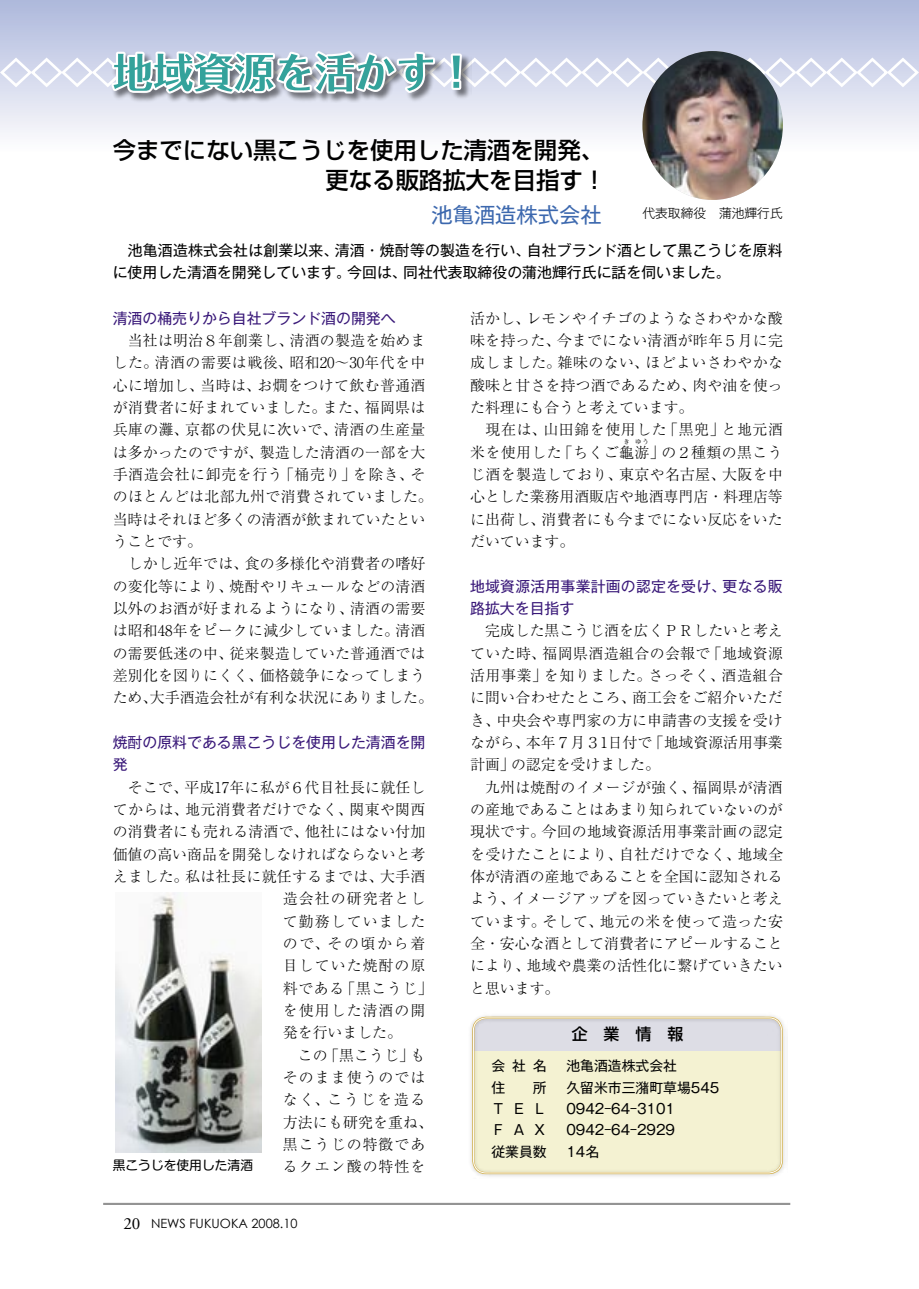
<style>
.page{position:relative;width:919px;height:1289px;background:#fff}
.page>*{position:absolute;margin:0;border:0;box-sizing:border-box;transform-origin:0 0}
.t1{font:500 23.4px/29.7px "Shin Go Pr 5";color:#000;text-align:right}
.t2{font:21.3px "Gothic MB101 Pr 5";color:#3c68ae}
.t3{font:500 15.9px "Shin Go Pr 5";color:#000}
.t4{font:300 14.85px/22.4px "Ryumin Pr 5";letter-spacing:.015em;color:#000}
.t5{font:14.85px/22.4px "Gothic MB101 Pr 5";letter-spacing:.01em;color:#000}
.t6{font:14.85px/22.4px "Gothic MB101 Pr 5";color:#381778}
.t7{font:300 14.85px "Ryumin Pr 5";letter-spacing:.07em;color:#000}
.t8{font:300 14.85px "Ryumin Pr 5";letter-spacing:.115em;color:#000}
.t9{font:300 14.85px "Ryumin Pr 5";letter-spacing:.04em;color:#000}
.t10{font:13.8px "Gothic MB101 Pr 5";color:#000}
.t11{font:12.75px "Century Gothic";color:#000}
.t12{font:300 12.75px "Gothic MB101 Pr 5";color:#000}
.t13{font:12.75px "Shin M Go Pro";color:#000}
.t14{font:300 6.45px "Ryumin Pr 5";color:#000}
.s1{font-family:"Adobe Garamond Pro";font-size:16.95px}
</style>
<div class="page">
<hr style="left:103px;top:1202px;width:687px;height:2px;background:#939393">
<svg style="left:0;top:0;width:918px;height:153px"></svg>
<svg style="left:109px;top:0;width:355px;height:153px"></svg>
<svg style="left:0;top:53px;width:918px;height:39px"></svg>
<img style="left:642px;top:51px;width:140px;height:149px;border-radius:50%">
<img style="left:115px;top:892px;width:146px;height:260px">
<div style="left:467px;top:1012px;width:320px;height:166px;background:#000;opacity:.75"></div>
<svg style="left:472px;top:1017px;width:310px;height:155px;background:#eeecd3"></svg>
<h1 class="t1" style="left:113px;top:133px;width:495px">今までにない黒こうじを使用した清酒を開発、更なる販路拡大を目指す！</h1>
<h2 class="t2" style="left:431px;top:197px;width:172px">池亀酒造株式会社</h2>
<p class="t12" style="left:642px;top:202px;width:142px">代表取締役　蒲池輝行氏</p>
<p class="t5" style="left:113px;top:237px;width:671px">　池亀酒造株式会社は創業以来、清酒・焼酎等の製造を行い、自社ブランド酒として黒こうじを原料に使用した清酒を開発しています。今回は、同社代表取締役の蒲池輝行氏に話を伺いました。</p>
<p class="t6" style="left:113px;top:305px;width:284px">清酒の桶売りから自社ブランド酒の開発へ</p>
<p class="t4" style="left:113px;top:328px;width:321px">　当社は明治８年創業し、清酒の製造を始めました。清酒の需要は戦後、昭和20～30年代を中心に増加し、当時は、お燗をつけて飲む普通酒が消費者に好まれていました。また、福岡県は兵庫の灘、京都の伏見に次いで、清酒の生産量は多かったのですが、製造した清酒の一部を大手酒造会社に卸売を行う「桶売り」を除き、そのほとんどは北部九州で消費されていました。当時はそれほど多くの清酒が飲まれていたということです。<br>　しかし近年では、食の多様化や消費者の嗜好の変化等により、焼酎やリキュールなどの清酒以外のお酒が好まれるようになり、清酒の需要は昭和48年をピークに減少していました。清酒の需要低迷の中、従来製造していた普通酒では差別化を図りにくく、価格競争になってしまうため、大手酒造会社が有利な状況にありました。</p>
<p class="t6" style="left:113px;top:730px;width:314px">焼酎の原料である黒こうじを使用した清酒を開発</p>
<p class="t4" style="left:113px;top:774px;width:314px">　そこで、平成17年に私が６代目社長に就任し</p>
<p class="t4" style="left:113px;top:797px;width:314px">てからは、地元消費者だけでなく、関東や関西</p>
<p class="t4" style="left:113px;top:819px;width:314px">の消費者にも売れる清酒で、他社にはない付加</p>
<p class="t4" style="left:113px;top:841px;width:314px">価値の高い商品を開発しなければならないと考</p>
<p class="t4" style="left:113px;top:864px;width:314px">えました。私は社長に就任するまでは、大手酒</p>
<p class="t7" style="left:283px;top:887px;width:144px">造会社の研究者とし</p>
<p class="t7" style="left:283px;top:909px;width:144px">て勤務していました</p>
<p class="t8" style="left:283px;top:931px;width:144px">ので、その頃から着</p>
<p class="t7" style="left:283px;top:954px;width:144px">目していた焼酎の原</p>
<p class="t9" style="left:283px;top:976px;width:151px">料である「黒こうじ」</p>
<p class="t7" style="left:283px;top:998px;width:144px">を使用した清酒の開</p>
<p class="t4" style="left:283px;top:1020px;width:121px">発を行いました。</p>
<p class="t4" style="left:283px;top:1042px;width:144px">　この「黒こうじ」も</p>
<p class="t7" style="left:283px;top:1065px;width:144px">そのまま使うのでは</p>
<p class="t8" style="left:283px;top:1088px;width:144px">なく、こうじを造る</p>
<p class="t4" style="left:283px;top:1109px;width:151px">方法にも研究を重ね、</p>
<p class="t7" style="left:283px;top:1132px;width:144px">黒こうじの特徴であ</p>
<p class="t7" style="left:283px;top:1155px;width:144px">るクエン酸の特性を</p>
<p class="t13" style="left:113px;top:1155px;width:142px">黒こうじを使用した清酒</p>
<p class="t11" style="left:123px;top:1214px;width:176px"><span class="s1">20</span> NEWS FUKUOKA 2008.10</p>
<p class="t4" style="left:470px;top:306px;width:314px">活かし、レモンやイチゴのようなさわやかな酸味を持った、今までにない清酒が昨年５月に完成しました。雑味のない、ほどよいさわやかな酸味と甘さを持つ酒であるため、肉や油を使った料理にも合うと考えています。<br>　現在は、山田錦を使用した「黒兜」と地元酒米を使用した「ちくご龜游」の２種類の黒こう</p>
<p class="t14" style="left:623px;top:436px;width:8px">き</p>
<p class="t14" style="left:635px;top:436px;width:15px">ゆう</p>
<p class="t4" style="left:470px;top:462px;width:314px;text-align:justify">じ酒を製造しており、東京や名古屋、大阪を中心とした業務用酒販店や地酒専門店・料理店等に出荷し、消費者にも今までにない反応をいただいています。</p>
<p class="t6" style="left:470px;top:573px;width:314px">地域資源活用事業計画の認定を受け、更なる販路拡大を目指す</p>
<p class="t4" style="left:470px;top:618px;width:314px">　完成した黒こうじ酒を広くＰＲしたいと考えていた時、福岡県酒造組合の会報で「地域資源活用事業」を知りました。さっそく、酒造組合に問い合わせたところ、商工会をご紹介いただき、中央会や専門家の方に申請書の支援を受けながら、本年７月３1日付で「地域資源活用事業計画」の認定を受けました。<br>　九州は焼酎のイメージが強く、福岡県が清酒の産地であることはあまり知られていないのが現状です。今回の地域資源活用事業計画の認定を受けたことにより、自社だけでなく、地域全体が清酒の産地であることを全国に認知されるよう、イメージアップを図っていきたいと考えています。そして、地元の米を使って造った安全・安心な酒として消費者にアピールすることにより、地域や農業の活性化に繋げていきたいと思います。</p>
<p class="t3" style="left:571px;top:1020px;width:113px">企　業　情　報</p>
<p class="t10" style="left:491px;top:1054px;width:57px">会社名</p>
<p class="t10" style="left:566px;top:1054px;width:112px">池亀酒造株式会社</p>
<p class="t10" style="left:491px;top:1075px;width:57px">住　　所</p>
<p class="t10" style="left:566px;top:1075px;width:154px">久留米市三潴町草場545</p>
<p class="t10" style="left:491px;top:1097px;width:57px">ＴＥＬ</p>
<p class="t10" style="left:566px;top:1097px;width:110px">0942-64-3101</p>
<p class="t10" style="left:491px;top:1118px;width:57px">ＦＡＸ</p>
<p class="t10" style="left:566px;top:1118px;width:110px">0942-64-2929</p>
<p class="t10" style="left:491px;top:1139px;width:57px">従業員数</p>
<p class="t10" style="left:566px;top:1139px;width:34px">14名</p>
</div>
